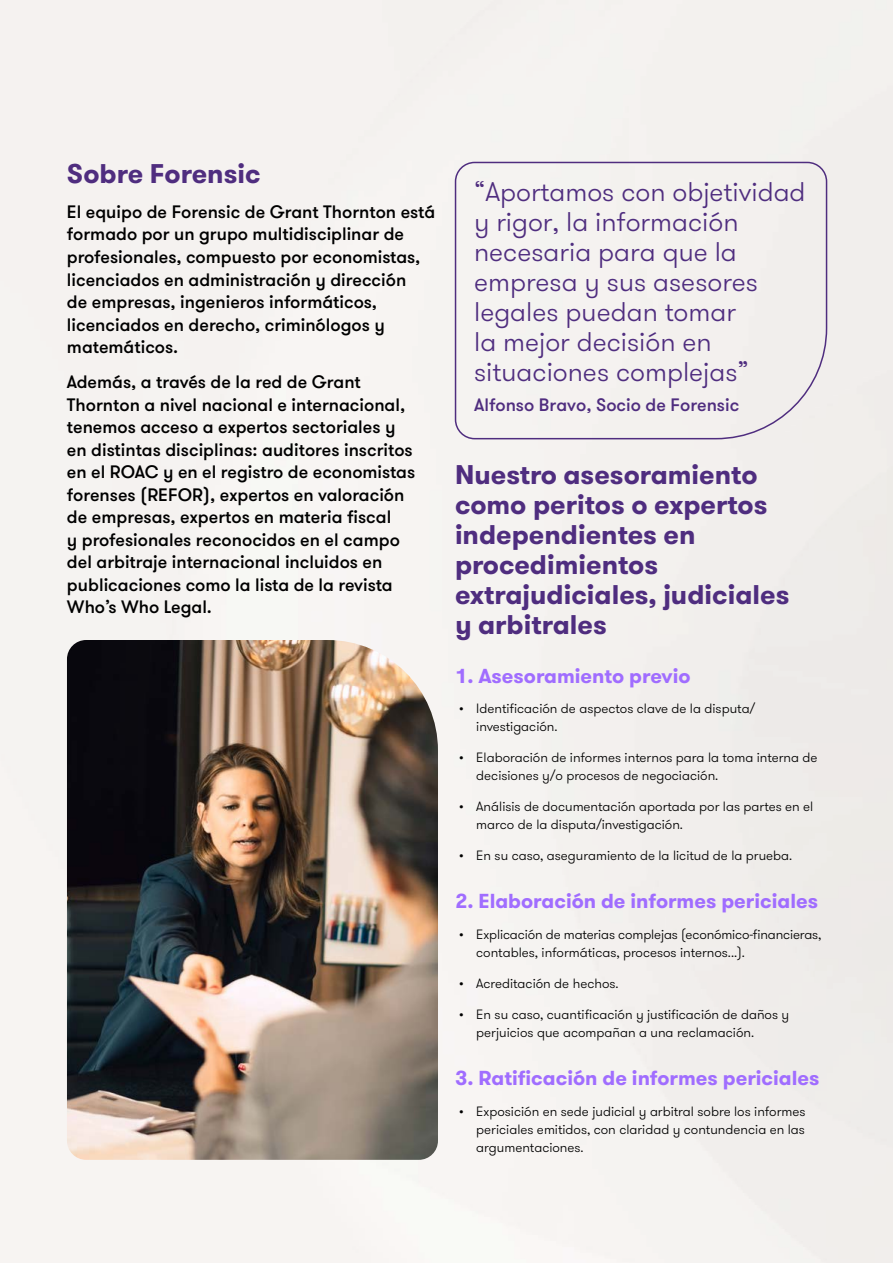
<style>
.page{position:relative;width:893px;height:1263px;background:#fff}
.page>*{position:absolute;margin:0;border:0;box-sizing:border-box;transform-origin:0 0}
.t1{font:300 27px/30px "GT Walsheim Pro";color:#4f2d7f}
.t2{font:700 27px/30px "GT Walsheim Pro";color:#4f2d7f}
.t3{font:700 20.25px "GT Walsheim Pro";color:#a06dff}
.t4{font:500 18px/22.5px "GT Walsheim Pro";color:#000}
.t5{font:500 18px "GT Walsheim Pro";color:#4f2d7f}
.t6{font:300 13.5px/18px "GT Walsheim Pro";color:#000}
</style>
<div class="page">
<img style="left:67px;top:640px;width:371px;height:520px">
<div style="left:454px;top:161px;width:374px;height:279px;background:#f3f1ee"></div>
<h1 class="t2" style="left:67px;top:159px;width:195px">Sobre Forensic</h1>
<p class="t4" style="left:67px;top:201px;width:370px">El equipo de Forensic de Grant Thornton está formado por un grupo multidisciplinar de profesionales, compuesto por economistas, licenciados en administración y dirección<br>de empresas, ingenieros informáticos, licenciados en derecho, criminólogos y matemáticos.</p>
<p class="t4" style="left:67px;top:371px;width:350px">Además, a través de la red de Grant Thornton a nivel nacional e internacional, tenemos acceso a expertos sectoriales y en distintas disciplinas: auditores inscritos en el ROAC y en el registro de economistas forenses (REFOR), expertos en valoración de empresas, expertos en materia fiscal<br>y profesionales reconocidos en el campo del arbitraje internacional incluidos en publicaciones como la lista de la revista Who’s Who Legal.</p>
<h1 class="t1" style="left:474px;top:177px;width:333px">“Aportamos con objetividad y rigor, la información necesaria para que la empresa y sus asesores legales puedan tomar<br>la mejor decisión en situaciones complejas”</h1>
<p class="t5" style="left:474px;top:393px;width:267px">Alfonso Bravo, Socio de Forensic</p>
<h1 class="t2" style="left:455px;top:460px;width:336px">Nuestro asesoramiento como peritos o expertos independientes en procedimientos extrajudiciales, judiciales y arbitrales</h1>
<p class="t3" style="left:455px;top:662px;width:237px">1. Asesoramiento previo</p>
<p class="t6" style="left:476px;top:700px;width:281px;text-indent:-17px">• Identificación de aspectos clave de la disputa/ investigación.</p>
<p class="t6" style="left:476px;top:749px;width:343px;text-indent:-17px">• Elaboración de informes internos para la toma interna de decisiones y/o procesos de negociación.</p>
<p class="t6" style="left:476px;top:797px;width:339px;text-indent:-17px">• Análisis de documentación aportada por las partes en el marco de la disputa/investigación.</p>
<p class="t6" style="left:459px;top:846px;width:335px">• En su caso, aseguramiento de la licitud de la prueba.</p>
<p class="t3" style="left:455px;top:888px;width:365px">2. Elaboración de informes periciales</p>
<p class="t6" style="left:476px;top:926px;width:347px;text-indent:-17px">• Explicación de materias complejas (económico-financieras, contables, informáticas, procesos internos...).</p>
<p class="t6" style="left:459px;top:974px;width:161px">• Acreditación de hechos.</p>
<p class="t6" style="left:476px;top:1005px;width:314px;text-indent:-17px">• En su caso, cuantificación y justificación de daños y perjuicios que acompañan a una reclamación.</p>
<p class="t3" style="left:455px;top:1065px;width:366px">3. Ratificación de informes periciales</p>
<p class="t6" style="left:476px;top:1103px;width:331px;text-align:justify;text-indent:-17px">• Exposición en sede judicial y arbitral sobre los informes periciales emitidos, con claridad y contundencia en las argumentaciones.</p>
</div>
